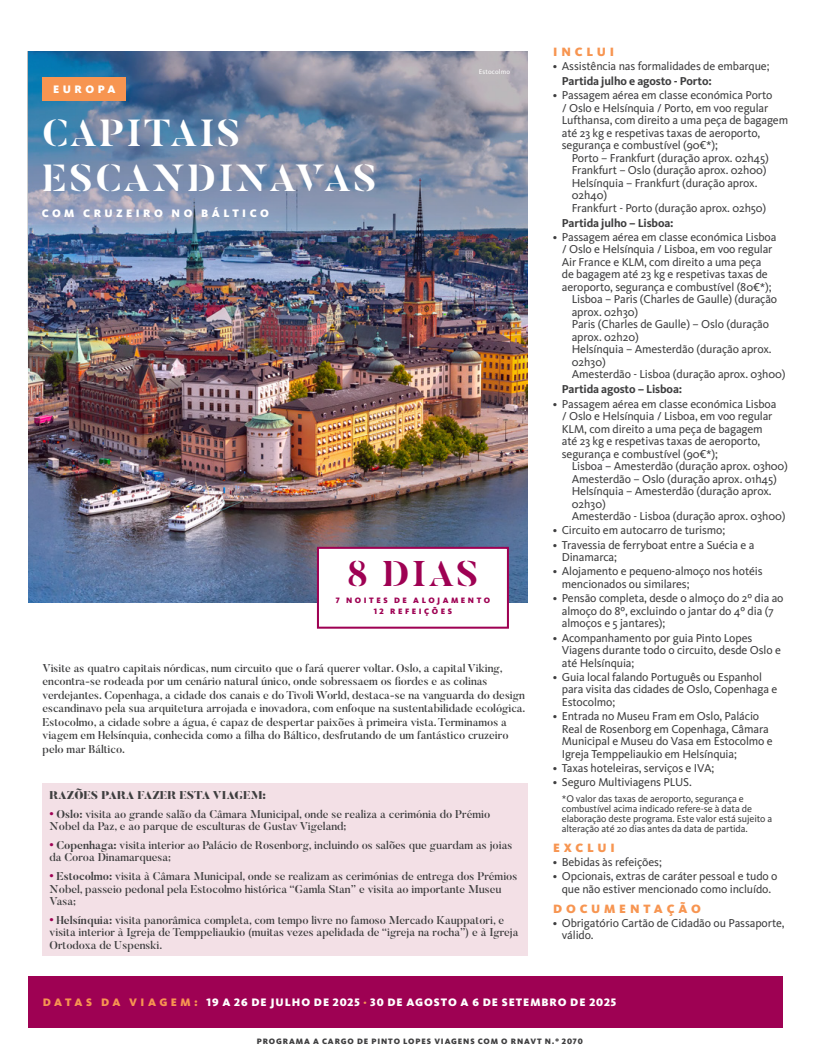
<style>
.page{position:relative;width:833px;height:1063px;background:#fff}
.page>*{position:absolute;margin:0;border:0;box-sizing:border-box;transform-origin:0 0}
.Titulo_branco{font:700 37.5px/45px "Butler Stencil";letter-spacing:.075em;color:#fff}
.Selo_Dias{font:700 35.5px "Butler Stencil";color:#9e0153}
.Bullets_Titulo{font:900 12.5px "Kievit OT";letter-spacing:.31em;color:#f79551}
.t1{font:11.88px/12.5px "Kievit OT";letter-spacing:-.01em;color:#3e3e3f}
.t2{font:700 11.88px "Kievit OT";letter-spacing:-.01em;color:#3e3e3f}
.Texto_Intro{font:500 11.25px/13.5px "Butler";color:#3e3e3f}
.Datas_Titulo{font:900 11.25px "Kievit OT";letter-spacing:.085em;color:#fff}
.Texto_Intro-2{font:900 11.25px "Butler";color:#3e3e3f}
.INFO_EXTRA{font:900 11.25px "Kievit OT";letter-spacing:.31em;color:#fff}
.Localizacao{font:900 11.25px "Kievit OT";letter-spacing:.305em;color:#fff}
.t3{font:10px/10px "Kievit OT";letter-spacing:-.01em;color:#3e3e3f}
.t4{font:900 8.12px "Kievit OT";letter-spacing:.11em;color:#3e3e3f}
.Selo_alojamneto_refeicoes{font:900 8.12px/11.2px "Kievit OT";letter-spacing:.31em;color:#9e0153;text-align:center}
.Legenda{font:6.88px "Kievit OT";letter-spacing:.025em;color:#fff}
.s1{font-family:"Kievit OT";font-weight:900;font-size:15px;color:#9e0153}
.s2{font-weight:700}
.s3{color:#f79551}
</style>
<div class="page">
<div style="left:29px;top:976px;width:754px;height:52px;background:#9e0153"></div>
<div style="left:43px;top:784px;width:485px;height:172px;background:#f3e0e6"></div>
<div style="left:317px;top:547px;width:192px;height:82px;background:#fff;border:2px solid #9e0153"></div>
<img style="left:27px;top:51px;width:501px;height:551px">
<div style="left:43px;top:78px;width:83px;height:23px;background:#f79551"></div>
<p class="Localizacao" style="left:53px;top:83px;width:64px">EUROPA</p>
<p class="Titulo_branco" style="left:43px;top:111px;width:335px">CAPITAIS<br>ESCANDINAVAS</p>
<p class="INFO_EXTRA" style="left:42px;top:206px;width:229px">COM CRUZEIRO NO BÁLTICO</p>
<p class="Legenda" style="left:479px;top:68px;width:33px">Estocolmo</p>
<p class="Selo_Dias" style="left:347px;top:551px;width:133px">8 DIAS</p>
<p class="Selo_alojamneto_refeicoes" style="left:336px;top:594px;width:156px">7 NOITES DE ALOJAMENTO<br>12 REFEIÇÕES</p>
<p class="Texto_Intro" style="left:43px;top:661px;width:484px">Visite as quatro capitais nórdicas, num circuito que o fará querer voltar. Oslo, a capital Viking, encontra-se rodeada por um cenário natural único, onde sobressaem os fiordes e as colinas verdejantes. Copenhaga, a cidade dos canais e do Tivoli World, destaca-se na vanguarda do design escandinavo pela sua arquitetura arrojada e inovadora, com enfoque na sustentabilidade ecológica.<br>Estocolmo, a cidade sobre a água, é capaz de despertar paixões à primeira vista. Terminamos a viagem em Helsínquia, conhecida como a filha do Báltico, desfrutando de um fantástico cruzeiro pelo mar Báltico.</p>
<p class="Texto_Intro-2" style="left:50px;top:788px;width:218px">RAZÕES PARA FAZER ESTA VIAGEM:</p>
<p class="Texto_Intro" style="left:50px;top:807px;width:442px;line-height:12.5px"><span class="s1">·</span> <span class="s2">Oslo:</span> visita ao grande salão da Câmara Municipal, onde se realiza a cerimónia do Prémio<br>Nobel da Paz, e ao parque de esculturas de Gustav Vigeland;</p>
<p class="Texto_Intro" style="left:50px;top:839px;width:464px;line-height:12.5px"><span class="s1">·</span> <span class="s2">Copenhaga:</span> visita interior ao Palácio de Rosenborg, incluindo os salões que guardam as joias da Coroa Dinamarquesa;</p>
<p class="Texto_Intro" style="left:50px;top:870px;width:469px;line-height:12.5px"><span class="s1">·</span> <span class="s2">Estocolmo:</span> visita à Câmara Municipal, onde se realizam as cerimónias de entrega dos Prémios<br>Nobel, passeio pedonal pela Estocolmo histórica “Gamla Stan” e visita ao importante Museu<br>Vasa;</p>
<p class="Texto_Intro" style="left:50px;top:914px;width:470px;line-height:12.5px"><span class="s1">·</span> <span class="s2">Helsínquia:</span> visita panorâmica completa, com tempo livre no famoso Mercado Kauppatori, e visita interior à Igreja de Temppeliaukio (muitas vezes apelidada de “igreja na rocha”) e à Igreja<br>Ortodoxa de Uspenski.</p>
<p class="Bullets_Titulo" style="left:553px;top:44px;width:63px">INCLUI</p>
<p class="t1" style="left:562px;top:58px;width:209px;line-height:15px;text-indent:-9px">• Assistência nas formalidades de embarque;<br><span class="s2">Partida julho e agosto - Porto:</span></p>
<p class="t1" style="left:553px;top:89px;width:221px">• Passagem aérea em classe económica Porto</p>
<p class="t1" style="left:562px;top:101px;width:208px">/ Oslo e Helsínquia / Porto, em voo regular</p>
<p class="t1" style="left:562px;top:114px;width:228px">Lufthansa, com direito a uma peça de bagagem</p>
<p class="t1" style="left:562px;top:126px;width:200px">até 23 kg e respetivas taxas de aeroporto,</p>
<p class="t1" style="left:562px;top:139px;width:158px">segurança e combustível (90€*);</p>
<p class="t1" style="left:572px;top:151px;width:198px">Porto – Frankfurt (duração aprox. 02h45)</p>
<p class="t1" style="left:572px;top:164px;width:196px">Frankfurt – Oslo (duração aprox. 02h00)</p>
<p class="t1" style="left:572px;top:176px;width:187px">Helsínquia – Frankfurt (duração aprox.</p>
<p class="t1" style="left:572px;top:189px;width:37px">02h40)</p>
<p class="t1" style="left:572px;top:201px;width:196px">Frankfurt - Porto (duração aprox. 02h50)</p>
<p class="t2" style="left:562px;top:215px;width:113px">Partida julho – Lisboa:</p>
<p class="t1" style="left:553px;top:231px;width:225px">• Passagem aérea em classe económica Lisboa</p>
<p class="t1" style="left:562px;top:243px;width:212px">/ Oslo e Helsínquia / Lisboa, em voo regular</p>
<p class="t1" style="left:562px;top:256px;width:201px">Air France e KLM, com direito a uma peça</p>
<p class="t1" style="left:562px;top:268px;width:207px">de bagagem até 23 kg e respetivas taxas de</p>
<p class="t1" style="left:562px;top:281px;width:211px">aeroporto, segurança e combustível (80€*);</p>
<p class="t1" style="left:572px;top:293px;width:207px">Lisboa – Paris (Charles de Gaulle) (duração</p>
<p class="t1" style="left:572px;top:306px;width:68px">aprox. 02h30)</p>
<p class="t1" style="left:572px;top:318px;width:199px">Paris (Charles de Gaulle) – Oslo (duração</p>
<p class="t1" style="left:572px;top:331px;width:69px">aprox. 02h20)</p>
<p class="t1" style="left:572px;top:343px;width:201px">Helsínquia – Amesterdão (duração aprox.</p>
<p class="t1" style="left:572px;top:356px;width:36px">02h30)</p>
<p class="t1" style="left:572px;top:368px;width:215px">Amesterdão - Lisboa (duração aprox. 03h00)</p>
<p class="t2" style="left:562px;top:382px;width:122px">Partida agosto – Lisboa:</p>
<p class="t1" style="left:553px;top:397px;width:225px">• Passagem aérea em classe económica Lisboa</p>
<p class="t1" style="left:562px;top:410px;width:212px">/ Oslo e Helsínquia / Lisboa, em voo regular</p>
<p class="t1" style="left:562px;top:422px;width:202px">KLM, com direito a uma peça de bagagem</p>
<p class="t1" style="left:562px;top:435px;width:200px">até 23 kg e respetivas taxas de aeroporto,</p>
<p class="t1" style="left:562px;top:447px;width:158px">segurança e combustível (90€*);</p>
<p class="t1" style="left:572px;top:460px;width:218px">Lisboa – Amesterdão (duração aprox. 03h00)</p>
<p class="t1" style="left:572px;top:472px;width:207px">Amesterdão – Oslo (duração aprox. 01h45)</p>
<p class="t1" style="left:572px;top:485px;width:201px">Helsínquia – Amesterdão (duração aprox.</p>
<p class="t1" style="left:572px;top:497px;width:36px">02h30)</p>
<p class="t1" style="left:572px;top:510px;width:215px">Amesterdão - Lisboa (duração aprox. 03h00)</p>
<p class="t1" style="left:553px;top:524px;width:174px">• Circuito em autocarro de turismo;</p>
<p class="t1" style="left:562px;top:538px;width:194px;text-indent:-9px">• Travessia de ferryboat entre a Suécia e a<br>Dinamarca;</p>
<p class="t1" style="left:562px;top:565px;width:202px;text-indent:-9px">• Alojamento e pequeno-almoço nos hotéis mencionados ou similares;</p>
<p class="t1" style="left:562px;top:592px;width:223px;text-indent:-9px">• Pensão completa, desde o almoço do 2º dia ao almoço do 8º, excluindo o jantar do 4º dia (7 almoços e 5 jantares);</p>
<p class="t1" style="left:562px;top:631px;width:221px;text-indent:-9px">• Acompanhamento por guia Pinto Lopes<br>Viagens durante todo o circuito, desde Oslo e até Helsínquia;</p>
<p class="t1" style="left:562px;top:670px;width:217px;text-indent:-9px">• Guia local falando Português ou Espanhol para visita das cidades de Oslo, Copenhaga e<br>Estocolmo;</p>
<p class="t1" style="left:562px;top:710px;width:212px;text-indent:-9px">• Entrada no Museu Fram em Oslo, Palácio Real de Rosenborg em Copenhaga, Câmara Municipal e Museu do Vasa em Estocolmo e Igreja Temppeliaukio em Helsínquia;</p>
<p class="t1" style="left:553px;top:761px;width:163px">• Taxas hoteleiras, serviços e IVA;</p>
<p class="t1" style="left:553px;top:776px;width:140px">• Seguro Multiviagens PLUS.</p>
<p class="t3" style="left:562px;top:794px;width:212px">*O valor das taxas de aeroporto, segurança e combustível acima indicado refere-se à data de elaboração deste programa. Este valor está sujeito a alteração até 20 dias antes da data de partida.</p>
<p class="Bullets_Titulo" style="left:553px;top:840px;width:63px">EXCLUI</p>
<p class="t1" style="left:553px;top:856px;width:110px">• Bebidas às refeições;</p>
<p class="t1" style="left:553px;top:870px;width:226px;text-align:center">• Opcionais, extras de caráter pessoal e tudo o que não estiver mencionado como incluído.</p>
<p class="Bullets_Titulo" style="left:553px;top:901px;width:149px">DOCUMENTAÇÃO</p>
<p class="t1" style="left:562px;top:916px;width:224px;text-indent:-9px">• Obrigatório Cartão de Cidadão ou Passaporte, válido.</p>
<p class="Datas_Titulo" style="left:43px;top:996px;width:575px"><span class="s3">D A T A S D A V I A G E M :</span> 19 A 26 DE JULHO DE 2025 <span class="s3">·</span> 30 DE AGOSTO A 6 DE SETEMBRO DE 2025</p>
<p class="t4" style="left:257px;top:1036px;width:328px">PROGRAMA A CARGO DE PINTO LOPES VIAGENS COM O RNAVT N.º 2070</p>
</div>
